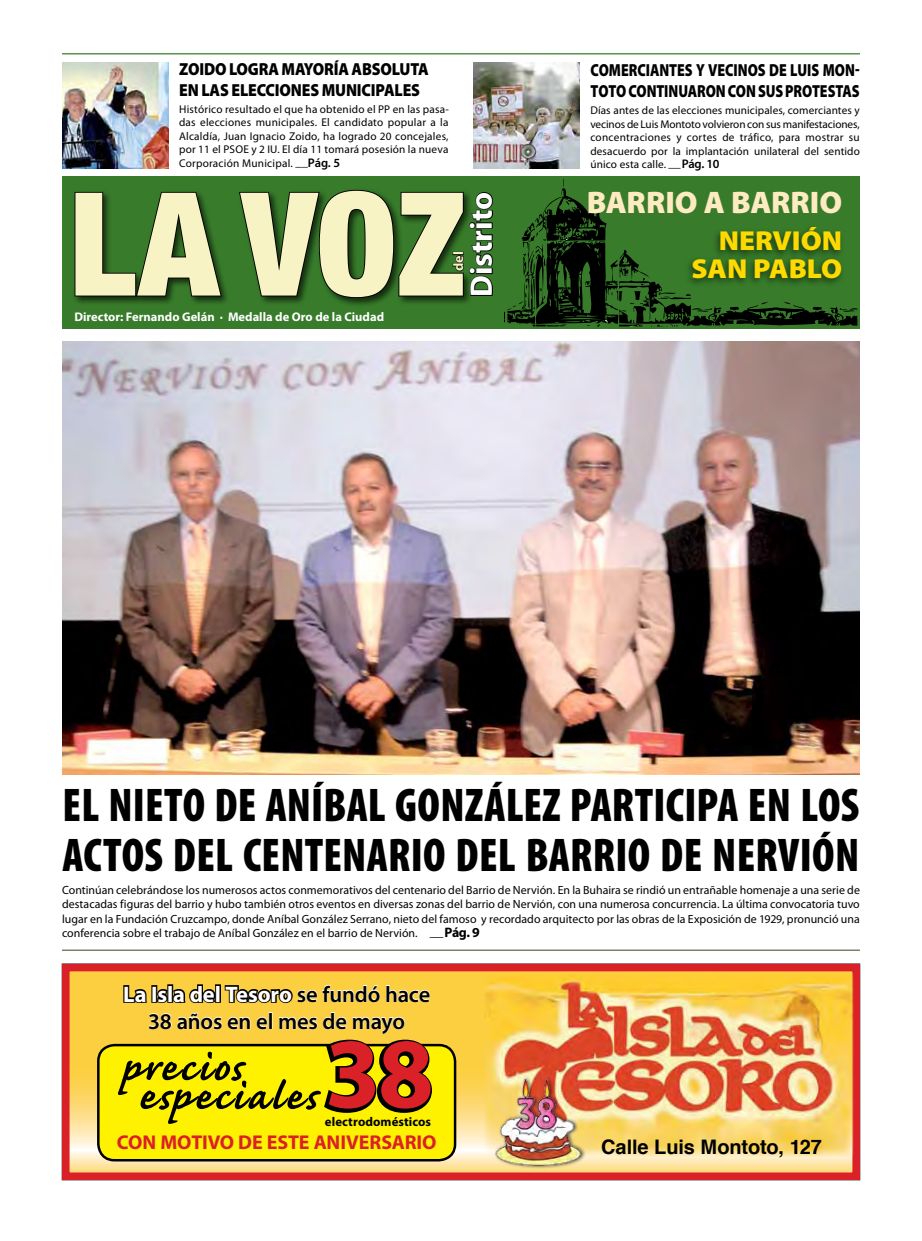
<style>
.page{position:relative;width:922px;height:1241px;background:#fff}
.page>*{position:absolute;margin:0;border:0;box-sizing:border-box;transform-origin:0 0}
.t1{font:900 condensed 143.75px "Helvetica Neue";color:#f8f3c4}
.t2{font:900 condensed 47.5px/50px "Myriad Pro";letter-spacing:.005em;color:#000;scale:.95 1}
.t3{font:900 31.25px "Myriad Pro";color:#ffebc2}
.t4{font:700 31.25px "Myriad Pro";color:#fff}
.t5{font:900 27.5px/27.5px "Myriad Pro";color:#ffda00;text-align:center;scale:1.05 1}
.t6{font:600 22.5px/27px "Myriad Pro";letter-spacing:-.01em;color:#000;text-align:center}
.t7{font:700 20px "Myriad Pro";letter-spacing:-.005em;color:#da2128}
.t8{font:700 20px "Helvetica";letter-spacing:-.005em;color:#000}
.t9{font:900 17.5px "Myriad Pro";letter-spacing:-.01em;color:#000;scale:.8 1}
.t10{font:900 17.5px "Myriad Pro";letter-spacing:-.01em;color:#000;scale:.9 1}
.t11{font:700 14px "Myriad Pro";color:#f8f3c4}
.t12{font:700 12.75px "Myriad Pro";letter-spacing:.005em;color:#000}
.t13{font:700 12.5px "Myriad Pro";color:#fff}
.t14{font:11.88px/14.2px "Myriad Pro";letter-spacing:.005em;color:#000;text-align:justify}
.t15{font:11.25px/13.5px "Myriad Pro";letter-spacing:.01em;color:#000;text-align:justify}
.s1{font-weight:600;font-size:12.5px}
.s2{font-weight:700;font-size:13.75px}
.s3{font-weight:700;color:#fff}
</style>
<div class="page">
<hr style="left:62px;top:53px;width:797px;height:1px;background:#387c2b">
<div style="left:62px;top:176px;width:797px;height:153px;background:#387c2b"></div>
<div style="left:73px;top:187px;width:400px;height:121px;background:#000;opacity:.65"></div>
<svg style="left:74px;top:191px;width:149px;height:106px"></svg>
<svg style="left:238px;top:189px;width:255px;height:110px"></svg>
<svg style="left:508px;top:179px;width:348px;height:147px"></svg>
<div style="left:684px;top:223px;width:161px;height:65px;background:#000;opacity:.55"></div>
<svg style="left:71px;top:972px;width:779px;height:198px;background:#fad66b"></svg>
<div style="left:62px;top:963px;width:797px;height:216px;border:8px solid #da2128"></div>
<img style="left:484px;top:971px;width:369px;height:185px">
<img style="left:473px;top:62px;width:106px;height:106px">
<img style="left:62px;top:341px;width:797px;height:433px">
<hr style="left:62px;top:949px;width:797px;height:1px;background:#33451c">
<div style="left:98px;top:1044px;width:357px;height:115px;background:#fff200;border-radius:16px"></div>
<div style="left:97px;top:1043px;width:359px;height:118px;border:2px solid #000;border-radius:16px"></div>
<div style="left:494px;top:1075px;width:92px;height:94px;background:#000;opacity:.65"></div>
<img style="left:493px;top:1077px;width:92px;height:89px">
<img style="left:62px;top:62px;width:106px;height:106px">
<svg style="left:122px;top:983px;width:26px;height:21px"></svg>
<div style="left:151px;top:984px;width:6px;height:18px;border:2px solid #000"></div>
<svg style="left:155px;top:982px;width:62px;height:22px"></svg>
<div style="left:215px;top:984px;width:6px;height:18px;border:2px solid #000"></div>
<svg style="left:223px;top:983px;width:157px;height:21px;background:#c2a54a"></svg>
<svg style="left:386px;top:984px;width:44px;height:18px"></svg>
<svg style="left:118px;top:1011px;width:316px;height:112px"></svg>
<h3 class="t10" style="left:179px;top:57px;width:22px">ZOIDO</h3>
<h3 class="t10" style="left:229px;top:57px;width:148px">LOGRA MAYORÍA ABSOL</h3>
<h3 class="t10" style="left:399px;top:57px;width:23px">UTA</h3>
<h3 class="t10" style="left:179px;top:78px;width:239px">EN LAS ELECCIONES MUNICIPALES</h3>
<p class="t15" style="left:179px;top:102px;width:271px">Histórico resultado el que ha obtenido el PP en las pasa&shy;das elecciones municipales. El candidato popular a la Alcaldía, Juan Ignacio Zoido, ha logrado 20 concejales, por 11 el PSOE y 2 IU. El día 11 tomará posesión la nueva Corporación Municipal. <span class="s1">__Pág. 5</span></p>
<h1 class="t1" style="left:69px;top:156px;width:398px">LA VOZ</h1>
<h3 class="t4" style="left:461px;top:297px;width:107px;rotate:-90deg">Distrito</h3>
<p class="t11" style="left:449px;top:271px;width:21px;rotate:-90deg">del</p>
<p class="t13" style="left:74px;top:308px;width:311px">Director: Fernando Gelán · Medalla de Oro de la Ciudad</p>
<h3 class="t9" style="left:590px;top:59px;width:103px">COMER CIA NTES</h3>
<h3 class="t9" style="left:695px;top:59px;width:206px">Y VECINOS DE LUIS MON-</h3>
<h3 class="t9" style="left:590px;top:80px;width:4px">TOTO</h3>
<h3 class="t9" style="left:628px;top:80px;width:83px">CONTI NUARO</h3>
<h3 class="t9" style="left:715px;top:80px;width:100px">N CON SUS PROTESTAS</h3>
<p class="t15" style="left:590px;top:104px;width:271px">Días antes de las elecciones municipales, comerciantes y vecinos de Luis Montoto volvieron con sus manifestaciones, concentraciones y cortes de tráfico, para mostrar su desacuerdo por la implantación unilateral del sentido único esta calle. <span class="s1">__Pág. 10</span></p>
<h3 class="t3" style="left:586px;top:182px;width:257px">BARRIO A BARRIO</h3>
<h3 class="t5" style="left:691px;top:226px;width:145px">NERVIÓN<br>SAN PABLO</h3>
<h2 class="t2" style="left:62px;top:778px;width:840px">EL NIETO DE ANÍBAL GONZÁLEZ PARTICIPA EN LOS<br>ACTOS DEL CENTENARIO DEL BARRIO DE NERVIÓN</h2>
<p class="t14" style="left:62px;top:882px;width:799px">Continúan celebrándose los numerosos actos conmemorativos del centenario del Barrio de Nervión. En la Buhaira se rindió un entrañable homenaje a una serie de destacadas figuras del barrio y hubo también otros eventos en diversas zonas del barrio de Nervión, con una numerosa concurrencia. La última convocatoria tuvo lugar en la Fundación Cruzcampo, donde Aníbal González Serrano, nieto del famoso y recordado arquitecto por las obras de la Exposición de 1929, pronunció una conferencia sobre el trabajo de Aníbal González en el barrio de Nervión. <span class="s2">__Pág. 9</span></p>
<h3 class="t6" style="left:123px;top:979px;width:309px"><span class="s3">La Isla del Tesoro</span> se fundó hace<br>38 años en el mes de mayo</h3>
<p class="t12" style="left:325px;top:1113px;width:108px">electrodomésticos</p>
<h3 class="t7" style="left:117px;top:1129px;width:321px">CON MOTIVO DE ESTE ANIVERSARIO</h3>
<h3 class="t8" style="left:601px;top:1131px;width:222px">Calle Luis Montoto, 127</h3>
</div>
